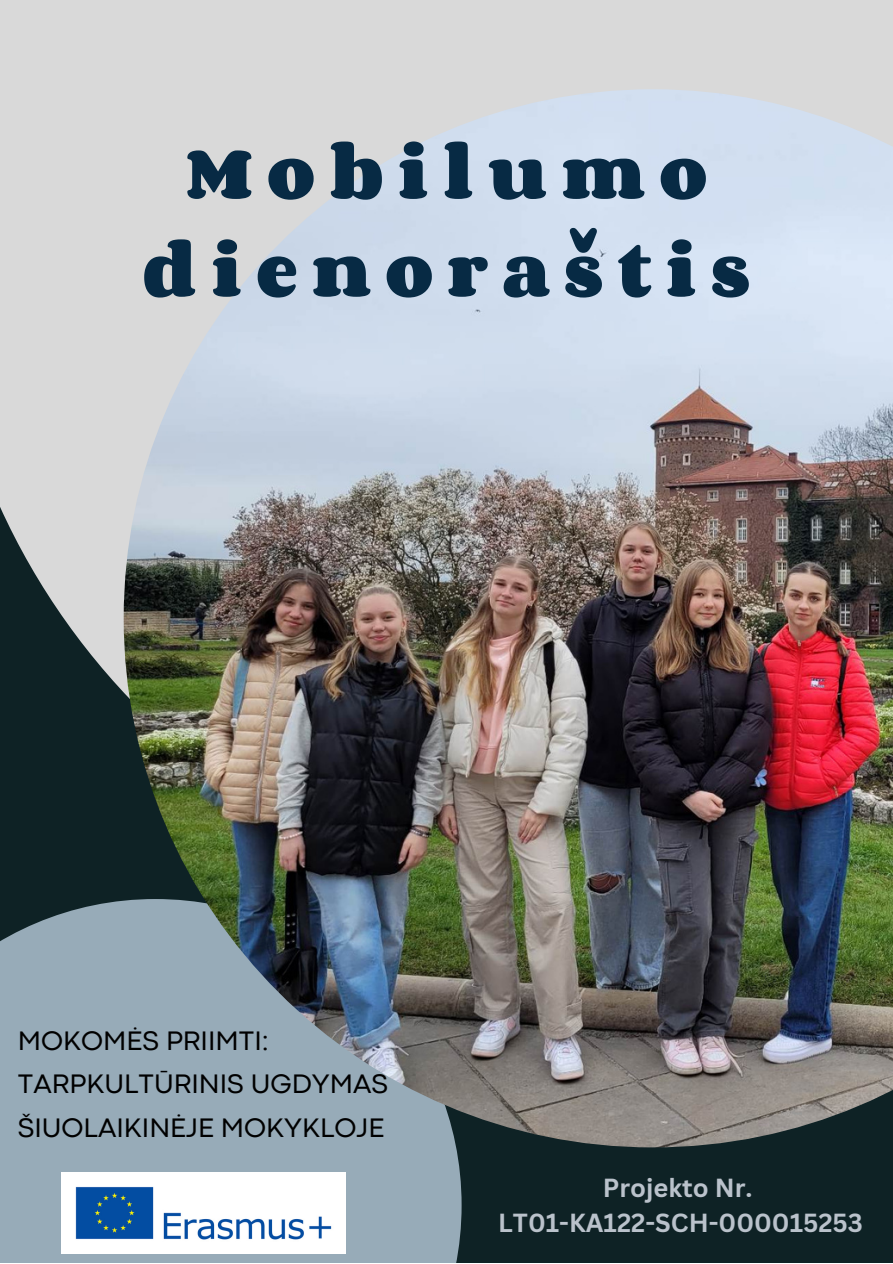
<style>
.page{position:relative;width:893px;height:1264px;background:#fff}
.page>*{position:absolute;margin:0;border:0;box-sizing:border-box;transform-origin:0 0}
.t1{font:700 62.25px/97.8px "Corben";letter-spacing:.225em;color:#072a44;text-align:center}
.t2{font:27.9px/43.8px "Codec Pro";color:#000}
.t3{font:700 25.5px "Canva Sans";color:#bac2cb}
</style>
<div class="page">
<div style="left:0;top:0;width:892px;height:1262px;background:#0e2225"></div>
<div style="left:0;top:0;width:892px;height:693px;background:#d9d9d9"></div>
<div style="left:0;top:899px;width:461px;height:363px;background:#97abb8"></div>
<img style="left:124px;top:89px;width:768px;height:1058px">
<img style="left:61px;top:1172px;width:285px;height:81px">
<p class="t1" style="left:143px;top:128px;width:609px">Mobilumo dienoraštis</p>
<p class="t2" style="left:18px;top:1020px;width:371px">MOKOMĖS PRIIMTI:<br>TARPKULTŪRINIS UGDYMAS<br>ŠIUOLAIKINĖJE MOKYKLOJE</p>
<p class="t3" style="left:602px;top:1170px;width:151px">Projekto Nr.</p>
<p class="t3" style="left:498px;top:1204px;width:366px">LT01-KA122-SCH-000015253</p>
</div>
